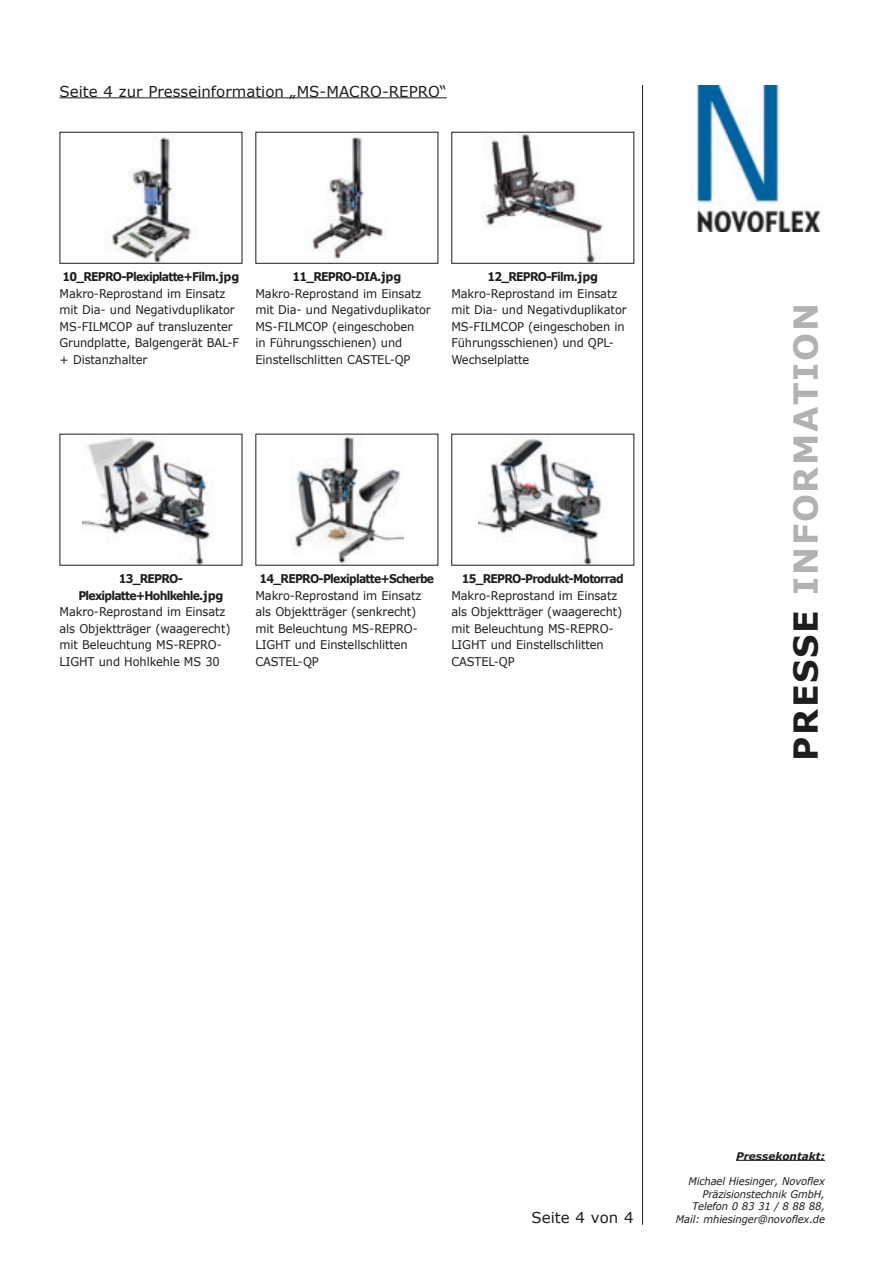
<style>
.page{position:relative;width:893px;height:1263px;background:#fff}
.page>*{position:absolute;margin:0;border:0;box-sizing:border-box;transform-origin:0 0}
.t1{font:700 33px "Verdana";letter-spacing:.05em;color:#b2b2b2}
.t2{font:15px "Verdana";color:#1d1d1b}
.t3{font:12px/16.5px "Verdana";letter-spacing:-.01em;color:#1d1d1b;scale:.95 1}
.t4{font:700 12px/16.5px "Verdana";letter-spacing:-.07em;color:#1d1d1b;text-align:center;scale:.91 1}
.t5{font:italic 10.5px/12.6px "Verdana";letter-spacing:-.01em;color:#1d1d1b;text-align:right;scale:.95 1}
.t6{font:italic 700 10.5px "Verdana";color:#1d1d1b}
.s1{color:#1d1d1b}
</style>
<div class="page">
<hr style="left:642px;top:85px;width:1px;height:1140px;background:#1d1d1b">
<hr style="left:736px;top:1160px;width:89px;height:1px;background:#1d1d1b">
<hr style="left:60px;top:97px;width:387px;height:1px;background:#1d1d1b">
<img style="left:696px;top:85px;width:125px;height:147px">
<img style="left:290px;top:436px;width:113px;height:128px">
<img style="left:82px;top:437px;width:132px;height:127px">
<img style="left:479px;top:436px;width:123px;height:128px">
<img style="left:312px;top:134px;width:74px;height:126px">
<img style="left:104px;top:136px;width:94px;height:126px">
<img style="left:482px;top:134px;width:121px;height:128px">
<div style="left:451px;top:132px;width:183px;height:132px;border:1px solid #1d1d1b"></div>
<p class="t2" style="left:60px;top:82px;width:389px">Seite 4 zur Presseinformation „MS-MACRO-REPRO“</p>
<p class="t4" style="left:62px;top:269px;width:196px">10_REPRO-Plexiplatte+Film.jpg</p>
<p class="t3" style="left:60px;top:285px;width:191px">Makro-Reprostand im Einsatz mit Dia- und Negativduplikator<br>MS-FILMCOP auf transluzenter<br>Grundplatte, Balgengerät BAL-F + Distanzhalter</p>
<p class="t4" style="left:292px;top:269px;width:121px">11_REPRO-DIA.jpg</p>
<p class="t3" style="left:255px;top:285px;width:186px">Makro-Reprostand im Einsatz mit Dia- und Negativduplikator<br>MS-FILMCOP (eingeschoben<br>in Führungsschienen) und<br>Einstellschlitten CASTEL-QP</p>
<p class="t4" style="left:487px;top:269px;width:123px">12_REPRO-Film.jpg</p>
<p class="t3" style="left:451px;top:285px;width:186px">Makro-Reprostand im Einsatz mit Dia- und Negativduplikator<br>MS-FILMCOP (eingeschoben in<br>Führungsschienen) und QPL-<br>Wechselplatte</p>
<p class="t4" style="left:78px;top:571px;width:161px">13_REPRO-<br>Plexiplatte+Hohlkehle.jpg</p>
<p class="t3" style="left:60px;top:604px;width:182px">Makro-Reprostand im Einsatz als Objektträger (waagerecht) mit Beleuchtung MS-REPRO-<br>LIGHT und Hohlkehle MS 30</p>
<p class="t4" style="left:260px;top:571px;width:193px">14_REPRO-Plexiplatte+Scherbe</p>
<p class="t3" style="left:255px;top:587px;width:176px">Makro-Reprostand im Einsatz als Objektträger (senkrecht) mit Beleuchtung MS-REPRO-<br>LIGHT und Einstellschlitten<br>CASTEL-QP</p>
<p class="t4" style="left:462px;top:571px;width:180px">15_REPRO-Produkt-Motorrad</p>
<p class="t3" style="left:451px;top:587px;width:182px">Makro-Reprostand im Einsatz als Objektträger (waagerecht) mit Beleuchtung MS-REPRO-<br>LIGHT und Einstellschlitten<br>CASTEL-QP</p>
<h1 class="t1" style="left:784px;top:761px;width:459px;rotate:-90deg"><span class="s1">PRESSE</span> INFORMATION</h1>
<p class="t2" style="left:532px;top:1208px;width:103px">Seite 4 von 4</p>
<p class="t6" style="left:736px;top:1149px;width:90px">Pressekontakt:</p>
<p class="t5" style="left:676px;top:1175px;width:158px">Michael Hiesinger, Novoflex<br>Präzisionstechnik GmbH,<br>Telefon 0 83 31 / 8 88 88,<br>Mail: mhiesinger@novoflex.de</p>
</div>
